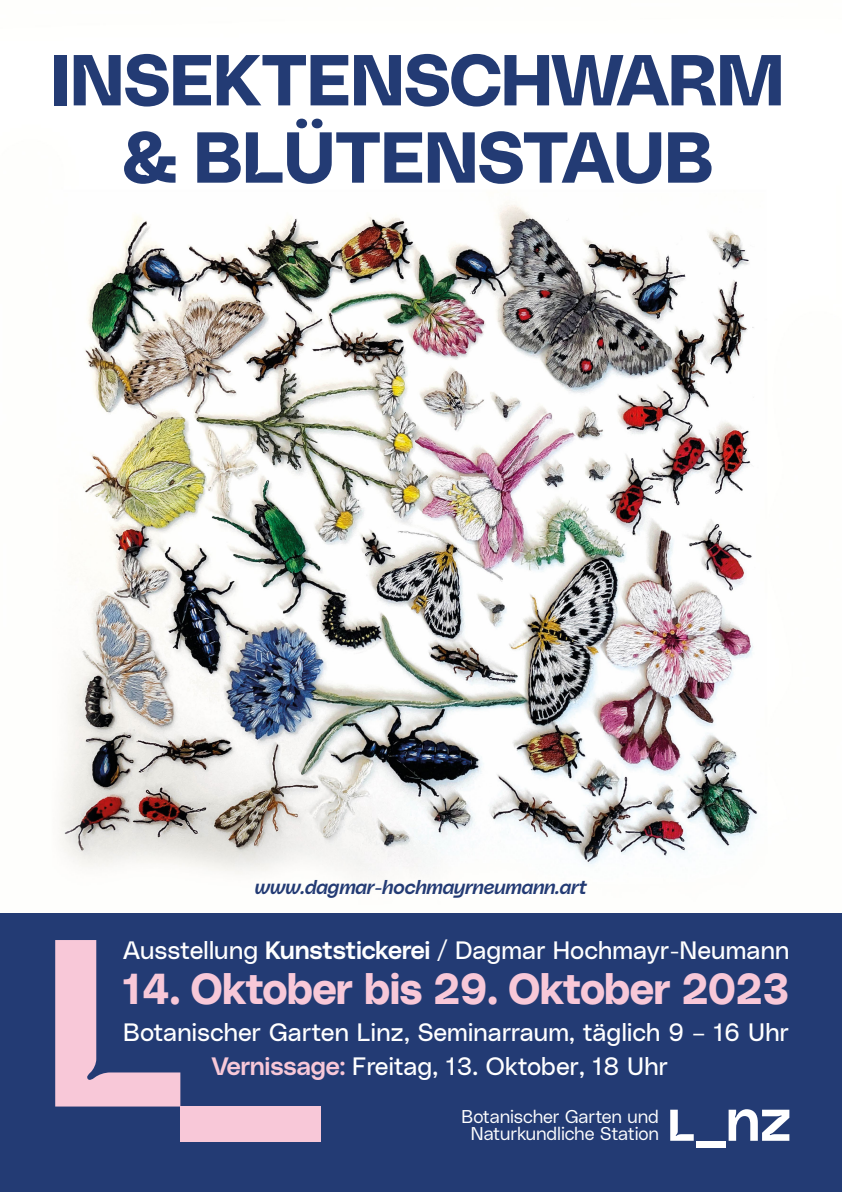
<style>
.page{position:relative;width:842px;height:1192px;background:#233b74}
.page>*{position:absolute;margin:0;border:0;box-sizing:border-box;transform-origin:0 0}
.t1{font:71.5px/77.3px "Lentia Nova Bulky";color:#233b74;text-align:center}
.t2{font:43px "Lentia Nova Bulky";color:#f8c8d8;scale:.96 1}
.t3{font:25px/34px "Lentia Nova Neutral";letter-spacing:-.01em;color:#fff}
.t4{font:italic 19.5px "Lentia Nova Median";letter-spacing:-.01em;color:#233b74}
.t5{font:18.4px/17.4px "Lentia Nova Slim";letter-spacing:-.01em;color:#fff;text-align:center}
.s1{font-family:"Lentia Nova Median"}
.s2{font-family:"Lentia Nova Median";color:#f8c8d8}
</style>
<div class="page">
<img style="left:0;top:0;width:842px;height:913px">
<div style="left:696px;top:1141px;width:29px;height:6px;background:#fff"></div>
<svg style="left:670px;top:1110px;width:24px;height:31px"></svg>
<svg style="left:729px;top:1109px;width:60px;height:32px"></svg>
<div style="left:180px;top:1107px;width:141px;height:35px;background:#f8c8d8"></div>
<svg style="left:55px;top:940px;width:125px;height:167px"></svg>
<h1 class="t1" style="left:51px;top:37px;width:734px">INSEKTENSCHWARM &amp; BLÜTENSTAUB</h1>
<p class="t4" style="left:255px;top:872px;width:334px">www.dagmar-hochmayrneumann.art</p>
<p class="t3" style="left:123px;top:932px;width:667px">Ausstellung <span class="s1">Kunststickerei</span> / Dagmar Hochmayr-Neumann</p>
<h2 class="t2" style="left:123px;top:955px;width:695px">14. Oktober bis 29. Oktober 2023</h2>
<p class="t3" style="left:212px;top:1013px;width:579px;text-indent:-88px">Botanischer Garten Linz, Seminarraum, täglich 9 – 16 Uhr<br><span class="s2">Vernissage:</span> Freitag, 13. Oktober, 18 Uhr</p>
<p class="t5" style="left:462px;top:1107px;width:199px">Botanischer Garten und<br>Naturkundliche Station</p>
</div>
